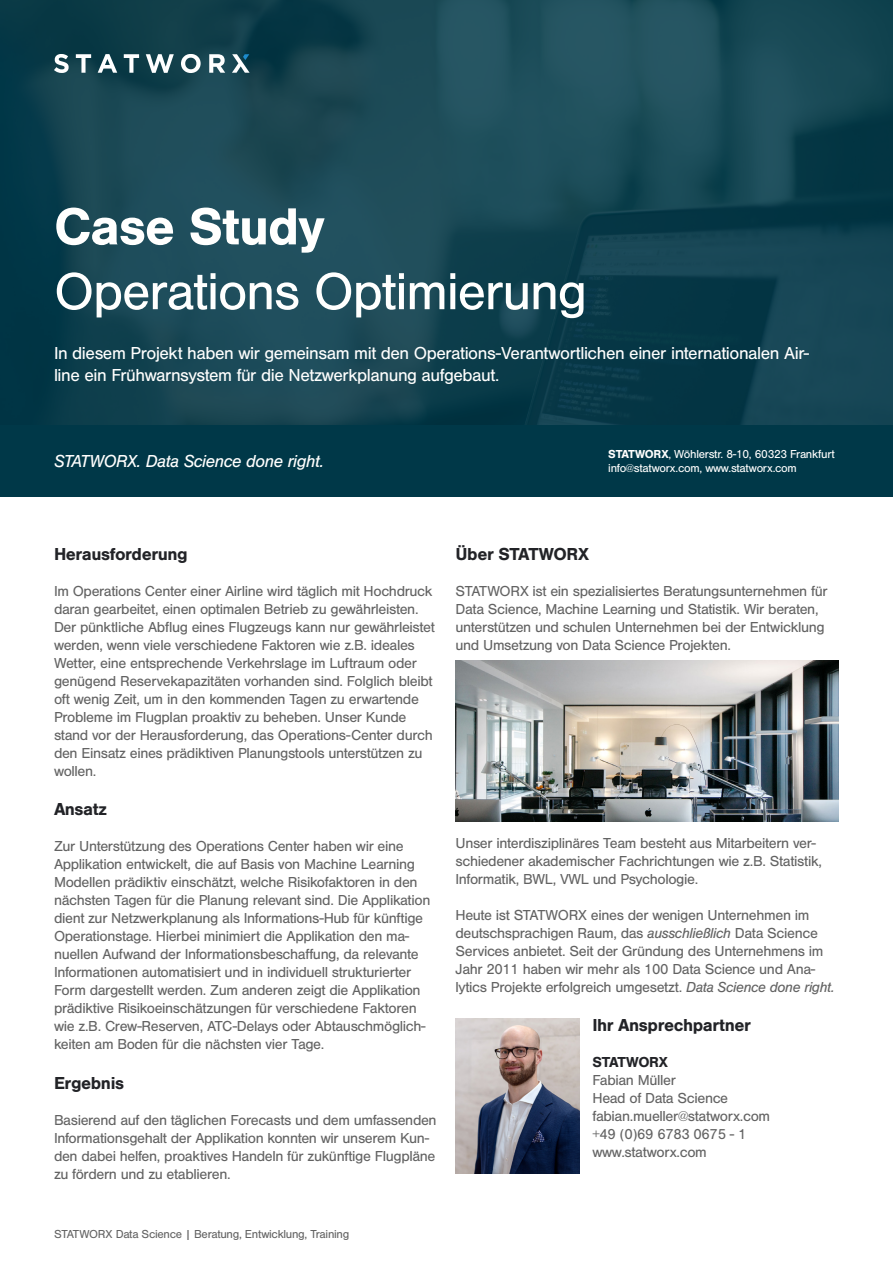
<style>
.page{position:relative;width:893px;height:1263px;background:#fff}
.page>*{position:absolute;margin:0;border:0;box-sizing:border-box;transform-origin:0 0}
.t1{font:54px "Nimbus San";letter-spacing:-.025em;color:#fffffe}
.t2{font:700 54px "Nimbus San";letter-spacing:-.02em;color:#fffffe}
.t3{font:18px/21.6px "Nimbus San";letter-spacing:-.025em;color:#fffffe}
.t4{font:700 18px "Nimbus San";letter-spacing:-.025em;color:#222327}
.t5{font:italic 18px "Nimbus San";letter-spacing:-.025em;color:#fffffe}
.t6{font:15px/18px "Nimbus San";letter-spacing:-.025em;color:#636363}
.t7{font:700 15px "Nimbus San";letter-spacing:-.025em;color:#222327}
.t8{font:12px/14.4px "Nimbus San";letter-spacing:-.025em;color:#fffffe}
.t9{font:12px "Nimbus San";letter-spacing:-.025em;color:#636363}
.s1{font-weight:700}
.s2{font-style:italic}
</style>
<div class="page">
<svg style="left:0;top:0;width:893px;height:425px;background:#154452"></svg>
<div style="left:0;top:425px;width:893px;height:72px;background:#003848"></div>
<svg style="left:76px;top:54px;width:15px;height:19px"></svg>
<svg style="left:98px;top:54px;width:19px;height:19px"></svg>
<svg style="left:124px;top:54px;width:15px;height:19px"></svg>
<svg style="left:146px;top:54px;width:28px;height:19px"></svg>
<svg style="left:181px;top:54px;width:20px;height:19px"></svg>
<svg style="left:209px;top:54px;width:16px;height:19px"></svg>
<svg style="left:54px;top:54px;width:15px;height:19px"></svg>
<svg style="left:232px;top:54px;width:18px;height:19px"></svg>
<img style="left:455px;top:660px;width:384px;height:162px">
<img style="left:455px;top:1018px;width:125px;height:155px">
<p class="t2" style="left:54px;top:196px;width:272px">Case Study</p>
<p class="t1" style="left:54px;top:262px;width:535px">Operations Optimierung</p>
<p class="t3" style="left:54px;top:343px;width:757px">In diesem Projekt haben wir gemeinsam mit den Operations-Verantwortlichen einer internationalen Air&shy;line ein Frühwarnsystem für die Netzwerkplanung aufgebaut.</p>
<p class="t5" style="left:54px;top:451px;width:272px">STATWORX. Data Science done right.</p>
<p class="t8" style="left:608px;top:447px;width:228px"><span class="s1">STATWORX</span>, Wöhlerstr. 8-10, 60323 Frankfurt info@statworx.com, www.statworx.com</p>
<p class="t4" style="left:54px;top:543px;width:135px">Herausforderung</p>
<p class="t6" style="left:54px;top:582px;width:382px">Im Operations Center einer Airline wird täglich mit Hochdruck daran gearbeitet, einen optimalen Betrieb zu gewährleisten.<br>Der pünktliche Abflug eines Flugzeugs kann nur gewährleistet werden, wenn viele verschiedene Faktoren wie z.B. ideales Wetter, eine entsprechende Verkehrslage im Luftraum oder genügend Reservekapazitäten vorhanden sind. Folglich bleibt oft wenig Zeit, um in den kommenden Tagen zu erwartende Probleme im Flugplan proaktiv zu beheben. Unser Kunde stand vor der Herausforderung, das Operations-Center durch den Einsatz eines prädiktiven Planungstools unterstützen zu wollen.</p>
<p class="t4" style="left:54px;top:799px;width:55px">Ansatz</p>
<p class="t6" style="left:54px;top:837px;width:378px">Zur Unterstützung des Operations Center haben wir eine Applikation entwickelt, die auf Basis von Machine Learning Modellen prädiktiv einschätzt, welche Risikofaktoren in den nächsten Tagen für die Planung relevant sind. Die Applikation dient zur Netzwerkplanung als Informations-Hub für künftige Operationstage. Hierbei minimiert die Applikation den ma&shy;nuellen Aufwand der Informationsbeschaffung, da relevante Informationen automatisiert und in individuell strukturierter Form dargestellt werden. Zum anderen zeigt die Applikation prädiktive Risikoeinschätzungen für verschiedene Faktoren wie z.B. Crew-Reserven, ATC-Delays oder Abtauschmöglich&shy;keiten am Boden für die nächsten vier Tage.</p>
<p class="t4" style="left:54px;top:1073px;width:72px">Ergebnis</p>
<p class="t6" style="left:54px;top:1111px;width:384px">Basierend auf den täglichen Forecasts und dem umfassenden Informationsgehalt der Applikation konnten wir unserem Kun&shy;den dabei helfen, proaktives Handeln für zukünftige Flugpläne zu fördern und zu etablieren.</p>
<p class="t4" style="left:455px;top:543px;width:135px">Über STATWORX</p>
<p class="t6" style="left:455px;top:582px;width:374px">STATWORX ist ein spezialisiertes Beratungsunternehmen für Data Science, Machine Learning und Statistik. Wir beraten, unterstützen und schulen Unternehmen bei der Entwicklung und Umsetzung von Data Science Projekten.</p>
<p class="t6" style="left:455px;top:834px;width:368px">Unser interdisziplinäres Team besteht aus Mitarbeitern ver&shy;schiedener akademischer Fachrichtungen wie z.B. Statistik,<br>Informatik, BWL, VWL und Psychologie.</p>
<p class="t6" style="left:455px;top:906px;width:381px">Heute ist STATWORX eines der wenigen Unternehmen im deutschsprachigen Raum, das <span class="s2">ausschließlich</span> Data Science Services anbietet. Seit der Gründung des Unternehmens im Jahr 2011 haben wir mehr als 100 Data Science und Ana&shy;lytics Projekte erfolgreich umgesetzt. <span class="s2">Data Science done right.</span></p>
<p class="t4" style="left:592px;top:1015px;width:160px">Ihr Ansprechpartner</p>
<p class="t7" style="left:592px;top:1054px;width:77px">STATWORX</p>
<p class="t6" style="left:592px;top:1071px;width:85px">Fabian Müller</p>
<p class="t6" style="left:592px;top:1089px;width:137px">Head of Data Science</p>
<p class="t6" style="left:592px;top:1107px;width:179px">fabian.mueller@statworx.com</p>
<p class="t6" style="left:592px;top:1125px;width:155px">+49 (0)69 6783 0675 - 1</p>
<p class="t6" style="left:592px;top:1143px;width:116px">www.statworx.com</p>
<p class="t9" style="left:54px;top:1227px;width:297px">STATWORX Data Science | Beratung, Entwicklung, Training</p>
</div>
